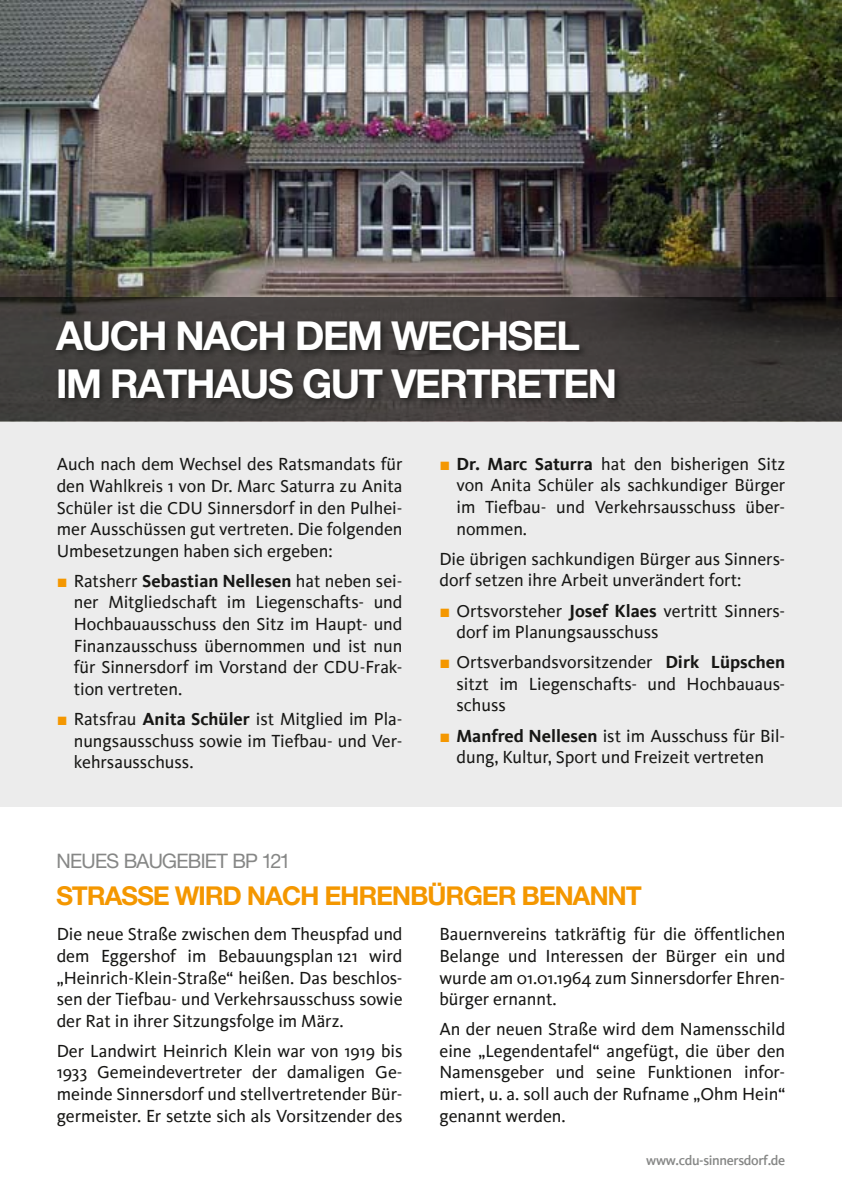
<style>
.page{position:relative;width:842px;height:1191px;background:#fff}
.page>*{position:absolute;margin:0;border:0;box-sizing:border-box;transform-origin:0 0}
.t1{font:700 40px/48px "CDU Helvetica";color:#fff}
.t2{font:700 26px "CDU Helvetica";color:#f49700}
.t3{font:20px "CDU Helvetica";color:#868786}
.t4{font:18px/21.6px "Kievit";color:#171715;text-align:justify}
.t5{font:500 14px "Kievit";letter-spacing:-.025em;color:#868786}
.s1{font-family:"Arial";color:#f49700}
.s2{font-weight:700}
</style>
<div class="page">
<div style="left:0;top:0;width:842px;height:806px;background:#ececec"></div>
<img style="left:0;top:0;width:842px;height:297px">
<svg style="left:0;top:297px;width:842px;height:124px;background:#3b3837"></svg>
<div style="left:52px;top:317px;width:572px;height:91px;background:#171715;opacity:.75"></div>
<img style="left:841px;top:0;width:1px;height:257px">
<h1 class="t1" style="left:57px;top:311px;width:561px">AUCH NACH DEM WECHSEL<br>IM RATHAUS GUT VERTRETEN</h1>
<p class="t4" style="left:57px;top:454px;width:347px">Auch nach dem Wechsel des Ratsmandats für den Wahlkreis 1 von Dr. Marc Saturra zu Anita Schüler ist die CDU Sinnersdorf in den Pulhei&shy;mer Ausschüssen gut vertreten. Die folgenden Umbesetzungen haben sich ergeben:</p>
<p class="t4" style="left:74px;top:570px;width:330px;text-indent:-17px"><span class="s1">■</span> Ratsherr <span class="s2">Sebastian Nellesen</span> hat neben sei&shy;ner Mitgliedschaft im Liegenschafts- und Hochbauausschuss den Sitz im Haupt- und Finanzausschuss übernommen und ist nun für Sinnersdorf im Vorstand der CDU-Frak&shy;tion vertreten.</p>
<p class="t4" style="left:74px;top:708px;width:330px;text-indent:-17px"><span class="s1">■</span> Ratsfrau <span class="s2">Anita Schüler</span> ist Mitglied im Pla&shy;nungsausschuss sowie im Tiefbau- und Ver&shy;kehrsausschuss.</p>
<p class="t4" style="left:456px;top:453px;width:330px;text-indent:-17px"><span class="s1">■</span> <span class="s2">Dr. Marc Saturra</span> hat den bisherigen Sitz von Anita Schüler als sachkundiger Bürger im Tiefbau- und Verkehrsausschuss über&shy;nommen.</p>
<p class="t4" style="left:439px;top:548px;width:347px">Die übrigen sachkundigen Bürger aus Sinners&shy;dorf setzen ihre Arbeit unverändert fort:</p>
<p class="t4" style="left:456px;top:600px;width:330px;text-indent:-17px"><span class="s1">■</span> Ortsvorsteher <span class="s2">Josef Klaes</span> vertritt Sinners&shy;dorf im Planungsausschuss</p>
<p class="t4" style="left:456px;top:651px;width:330px;text-indent:-17px"><span class="s1">■</span> Ortsverbandsvorsitzender <span class="s2">Dirk Lüpschen </span>sitzt im Liegenschafts- und Hochbauaus&shy;schuss</p>
<p class="t4" style="left:439px;top:725px;width:347px;text-align:center"><span class="s1">■</span> <span class="s2">Manfred Nellesen</span> ist im Ausschuss für Bil&shy;dung, Kultur, Sport und Freizeit vertreten</p>
<p class="t3" style="left:57px;top:848px;width:234px">NEUES BAUGEBIET BP 121</p>
<h2 class="t2" style="left:57px;top:879px;width:586px">STRASSE WIRD NACH EHRENBÜ RGER BENANNT</h2>
<p class="t4" style="left:439px;top:923px;width:347px">Bauernvereins tatkräftig für die öffentlichen Belange und Interessen der Bürger ein und wurde am 01.01.1964 zum Sinnersdorfer Ehren&shy;bürger ernannt.</p>
<p class="t4" style="left:439px;top:1018px;width:347px">An der neuen Straße wird dem Namensschild eine „Legendentafel“ angefügt, die über den Namensgeber und seine Funktionen infor&shy;miert, u. a. soll auch der Rufname „Ohm Hein“ genannt werden.</p>
<p class="t4" style="left:57px;top:923px;width:347px">Die neue Straße zwischen dem Theuspfad und dem Eggershof im Bebauungsplan 121 wird „Heinrich-Klein-Straße“ heißen. Das beschlos&shy;sen der Tiefbau- und Verkehrsausschuss sowie der Rat in ihrer Sitzungsfolge im März.</p>
<p class="t4" style="left:57px;top:1040px;width:347px">Der Landwirt Heinrich Klein war von 1919 bis 1933 Gemeindevertreter der damaligen Ge&shy;meinde Sinnersdorf und stellvertretender Bür&shy;germeister. Er setzte sich als Vorsitzender des</p>
<p class="t5" style="left:646px;top:1151px;width:141px">www.cdu-sinnersdorf.de</p>
</div>
